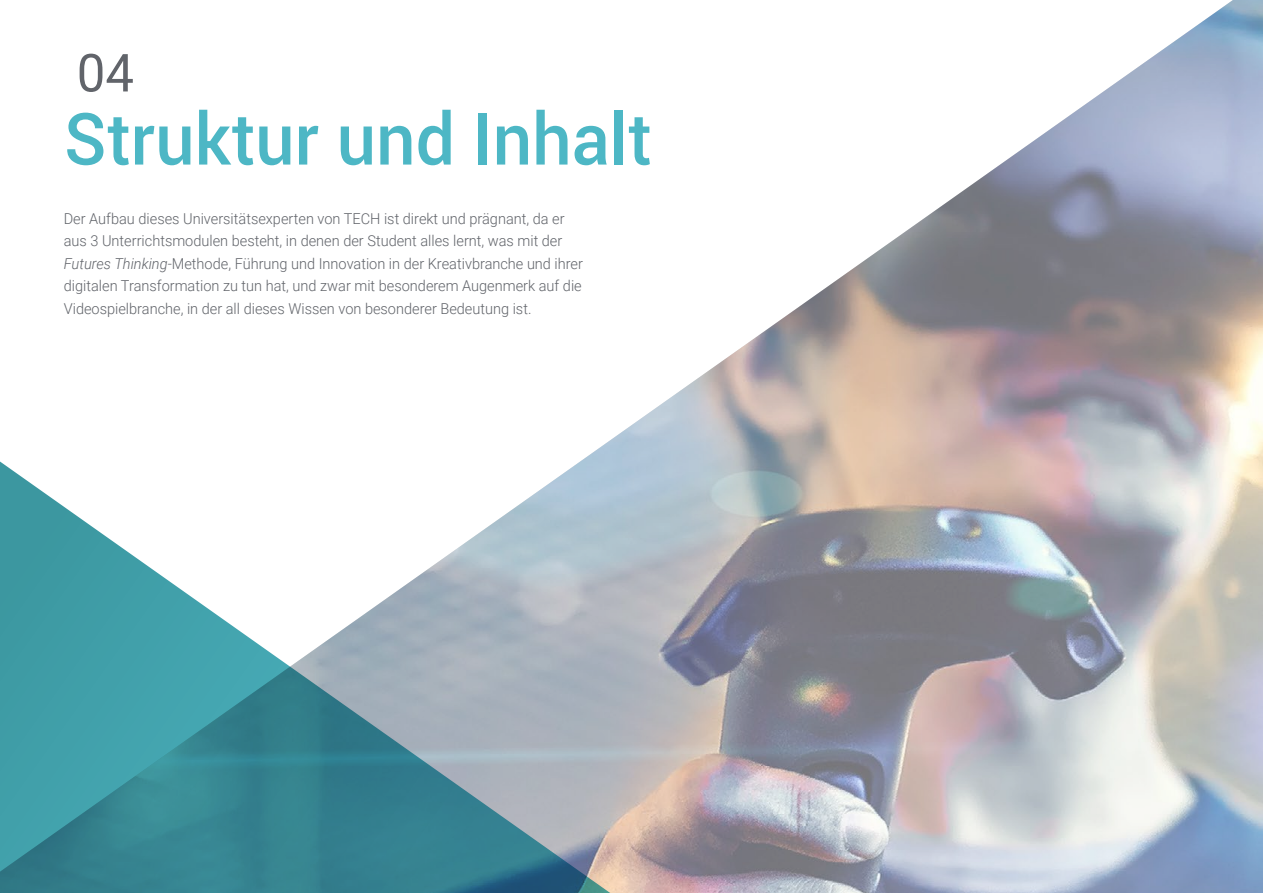
<style>
.page{position:relative;width:1263px;height:893px;background:#fff}
.page>*{position:absolute;margin:0;border:0;box-sizing:border-box;transform-origin:0 0}
.t1{font:500 72px "Roboto";color:#4db7c5}
.t2{font:52.5px "Roboto";color:#61646a}
.t3{font:300 15px/22.5px "Roboto";color:#61646a}
.s1{font-style:italic}
</style>
<div class="page">
<img style="left:602px;top:0;width:661px;height:893px">
<svg style="left:0;top:446px;width:640px;height:447px"></svg>
<h2 class="t2" style="left:77px;top:36px;width:59px">04</h2>
<h1 class="t1" style="left:64px;top:88px;width:589px">Struktur und Inhalt</h1>
<p class="t3" style="left:64px;top:207px;width:521px">Der Aufbau dieses Universitätsexperten von TECH ist direkt und prägnant, da er aus 3 Unterrichtsmodulen besteht, in denen der Student alles lernt, was mit der <span class="s1">Futures Thinking</span>-Methode, Führung und Innovation in der Kreativbranche und ihrer digitalen Transformation zu tun hat, und zwar mit besonderem Augenmerk auf die Videospielbranche, in der all dieses Wissen von besonderer Bedeutung ist.</p>
</div>
